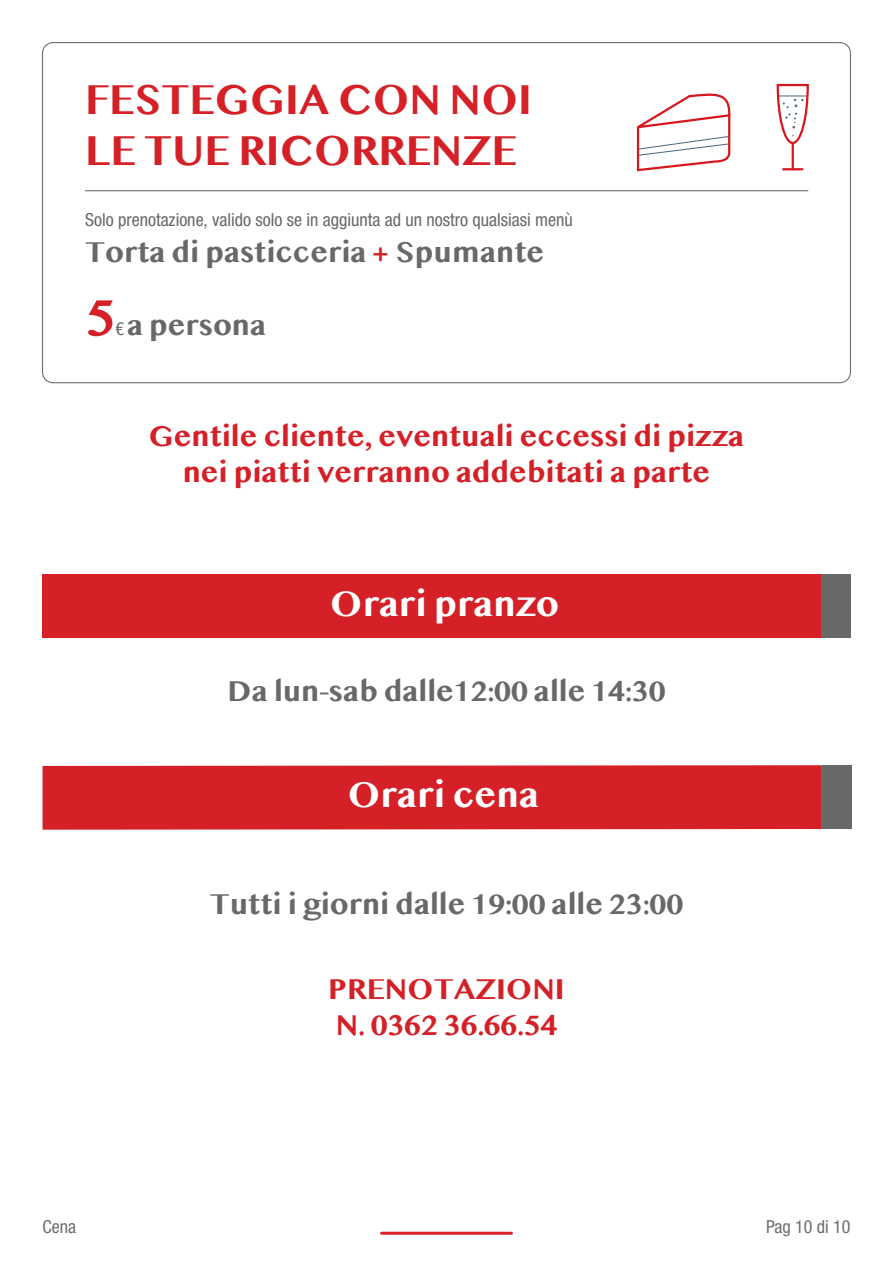
<style>
.page{position:relative;width:893px;height:1263px;background:#fff}
.page>*{position:absolute;margin:0;border:0;box-sizing:border-box;transform-origin:0 0}
.t1{font:700 54px "Gurmukhi MN";color:#d42026}
.t2{font:700 43.8px/50.4px "Gurmukhi MN";color:#d42026;scale:.96 1}
.t3{font:700 37.35px "Gurmukhi MN";color:#fff}
.t4{font:700 37.05px "Gurmukhi MN";color:#fff}
.t5{font:700 30px/36px "Gurmukhi MN";color:#d42026;text-align:center}
.t6{font:700 30px "Gurmukhi MN";color:#666968}
.t7{font:condensed 18px "Helvetica Neue LT Std";color:#666968}
.t8{font:condensed 18px "Helvetica Neue LT Std";color:#6c6d70}
.s1{color:#d42026}
.s2{font-family:"Helvetica Neue LT Std";font-weight:400;font-stretch:condensed;font-size:18px}
</style>
<div class="page">
<hr style="left:85px;top:190px;width:723px;height:1px;background:#6c6d70">
<svg style="left:636px;top:93px;width:95px;height:79px"></svg>
<hr style="left:792px;top:143px;width:2px;height:26px;background:#d7171f">
<svg style="left:783px;top:168px;width:19px;height:2px"></svg>
<svg style="left:776px;top:83px;width:33px;height:62px"></svg>
<div style="left:822px;top:765px;width:30px;height:64px;background:#666968"></div>
<div style="left:43px;top:765px;width:779px;height:65px;background:#d42026"></div>
<svg style="left:527px;top:799px;width:5px;height:9px"></svg>
<div style="left:821px;top:575px;width:29px;height:63px;background:#666968"></div>
<div style="left:43px;top:575px;width:778px;height:63px;background:#d42026"></div>
<hr style="left:382px;top:1232px;width:129px;height:3px;background:#d61f26">
<h2 class="t2" style="left:85px;top:77px;width:467px">FESTEGGIA CON NOI<br>LE TUE RICORRENZE</h2>
<p class="t7" style="left:85px;top:210px;width:489px">Solo prenotazione, valido solo se in aggiunta ad un nostro qualsiasi menù</p>
<p class="t6" style="left:85px;top:232px;width:461px">Torta di pasticceria <span class="s1">+</span> Spumante</p>
<h1 class="t1" style="left:85px;top:281px;width:32px">5</h1>
<p class="t6" style="left:116px;top:305px;width:152px"><span class="s2">€</span> a persona</p>
<p class="t5" style="left:149px;top:420px;width:597px">Gentile cliente, eventuali eccessi di pizza nei piatti verranno addebitati a parte</p>
<p class="t4" style="left:330px;top:579px;width:231px">Orari pranzo</p>
<p class="t6" style="left:228px;top:671px;width:439px">Da lun-sab dalle12:00 alle 14:30</p>
<p class="t3" style="left:348px;top:769px;width:193px">Orari cena</p>
<p class="t6" style="left:210px;top:884px;width:475px">Tutti i giorni dalle 19:00 alle 23:00</p>
<p class="t5" style="left:328px;top:973px;width:238px;text-align:left">PRENOTAZIONI<br>N. 0362 36.66.54</p>
<p class="t8" style="left:43px;top:1216px;width:35px">Cena</p>
<p class="t8" style="left:766px;top:1216px;width:86px">Pag 10 di 10</p>
</div>
